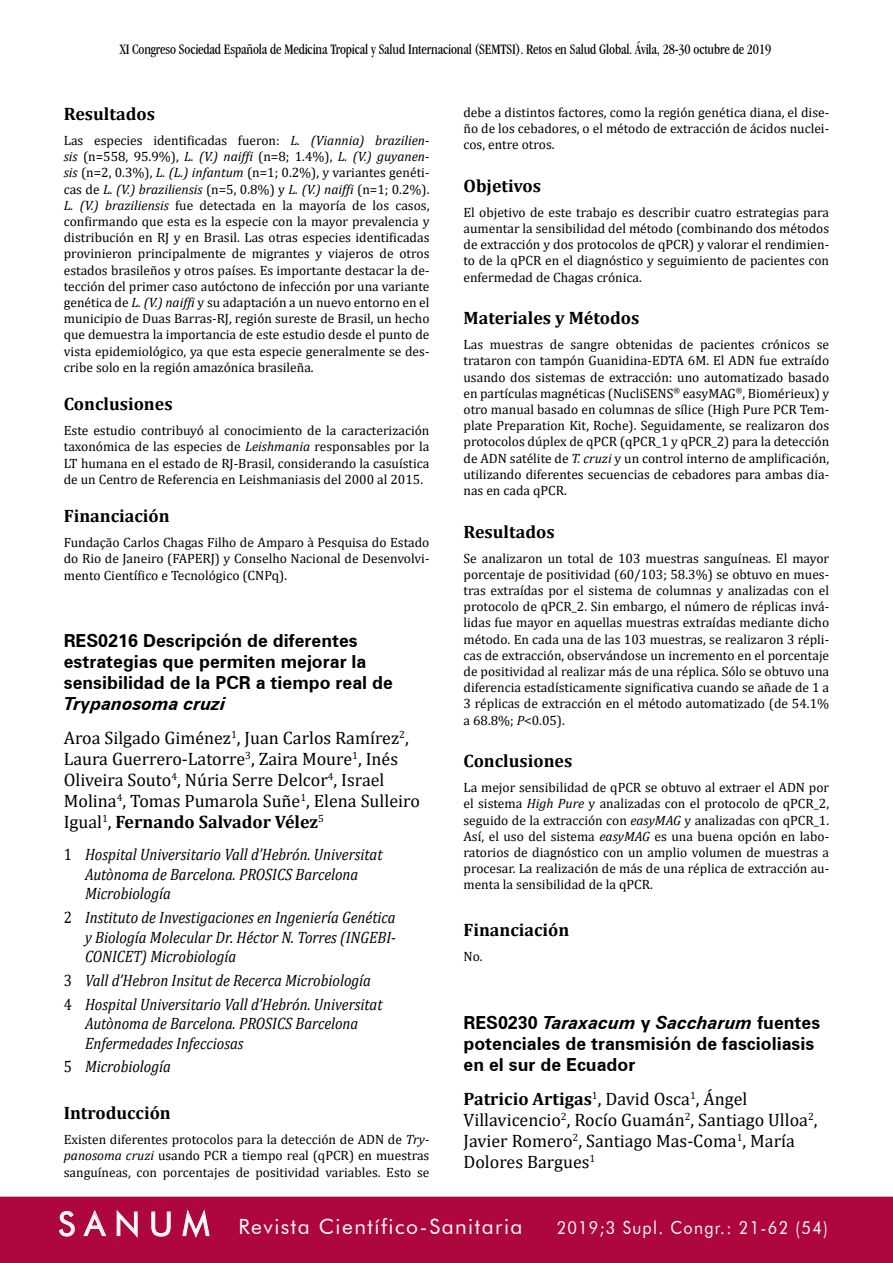
<style>
.page{position:relative;width:893px;height:1263px;background:#fff}
.page>*{position:absolute;margin:0;border:0;box-sizing:border-box;transform-origin:0 0}
.t1{font:21px "Futura BT";letter-spacing:.07em;color:#fff}
.t2{font:18px/21px "Cambria";color:#000}
.t3{font:700 18px/21px "Zurich BT";color:#000}
.t4{font:700 18px "Cambria";color:#000}
.t5{font:18px "Futura BT";letter-spacing:.08em;color:#fff;scale:.9 1}
.t6{font:italic 700 18px "Zurich BT";color:#000}
.t7{font:italic 16.5px/19.5px "Cambria";color:#000;scale:.9 1}
.t8{font:condensed 15px "Garamond IT Cby BT";letter-spacing:-.01em;color:#000;scale:.95 1}
.t9{font:13.5px/16.2px "Cambria";color:#000;text-align:justify}
.s1{font-style:italic}
.s2{font-weight:700}
.s3{font-style:normal}
.s4{font-size:33px}
</style>
<div class="page">
<div style="left:0;top:1197px;width:893px;height:66px;background:#ad073d"></div>
<p class="t8" style="left:120px;top:41px;width:687px">XI Congreso Sociedad Española de Medicina Tropical y Salud Internacional (SEMTSI). Retos en Salud Global. Ávila, 28-30 octubre de 2019</p>
<h2 class="t4" style="left:64px;top:101px;width:93px">Resultados</h2>
<p class="t9" style="left:64px;top:132px;width:367px">Las especies identificadas fueron: <span class="s1">L. (Viannia) brazilien&shy;sis</span> (n=558, 95.9%), <span class="s1">L. (V.) naiffi</span> (n=8; 1.4%), <span class="s1">L. (V.) guyanen&shy;sis</span> (n=2, 0.3%), <span class="s1">L. (L.) infantum</span> (n=1; 0.2%), y variantes genéti&shy;cas de <span class="s1">L. (V.) braziliensis</span> (n=5, 0.8%) y <span class="s1">L. (V.) naiffi</span> (n=1; 0.2%).<br><span class="s1">L. (V.) braziliensis</span> fue detectada en la mayoría de los casos, confirmando que esta es la especie con la mayor prevalencia y distribución en RJ y en Brasil. Las otras especies identificadas provinieron principalmente de migrantes y viajeros de otros estados brasileños y otros países. Es importante destacar la de&shy;tección del primer caso autóctono de infección por una variante genética de <span class="s1">L. (V.) naiffi</span> y su adaptación a un nuevo entorno en el municipio de Duas Barras-RJ, región sureste de Brasil, un hecho que demuestra la importancia de este estudio desde el punto de vista epidemiológico, ya que esta especie generalmente se des&shy;cribe solo en la región amazónica brasileña.</p>
<h2 class="t4" style="left:64px;top:392px;width:110px">Conclusiones</h2>
<p class="t9" style="left:64px;top:422px;width:367px">Este estudio contribuyó al conocimiento de la caracterización taxonómica de las especies de <span class="s1">Leishmania</span> responsables por la LT humana en el estado de RJ-Brasil, considerando la casuística de un Centro de Referencia en Leishmaniasis del 2000 al 2015.</p>
<h2 class="t4" style="left:64px;top:503px;width:107px">Financiación</h2>
<p class="t9" style="left:64px;top:534px;width:367px">Fundação Carlos Chagas Filho de Amparo à Pesquisa do Estado do Rio de Janeiro (FAPERJ) y Conselho Nacional de Desenvolvi&shy;mento Científico e Tecnológico (CNPq).</p>
<h2 class="t3" style="left:64px;top:630px;width:331px">RES0216 Descripción de diferentes estrategias que permiten mejorar la sensibilidad de la PCR a tiempo real de</h2>
<h2 class="t6" style="left:64px;top:693px;width:163px">Trypanosoma cruzi</h2>
<h2 class="t2" style="left:64px;top:727px;width:358px">Aroa Silgado Giménez<sup>1</sup>, Juan Carlos Ramírez<sup>2</sup>, Laura Guerrero-Latorre<sup>3</sup>, Zaira Moure<sup>1</sup>, Inés Oliveira Souto<sup>4</sup>, Núria Serre Delcor<sup>4</sup>, Israel Molina<sup>4</sup>, Tomas Pumarola Suñe<sup>1</sup>, Elena Sulleiro Igual<sup>1</sup>, <span class="s2">Fernando Salvador Vélez</span><sup>5</sup></h2>
<p class="t7" style="left:85px;top:844px;width:332px;text-indent:-21px"><span class="s3">1</span> Hospital Universitario Vall d’Hebrón. Universitat<br>Autònoma de Barcelona. PROSICS Barcelona<br>Microbiología</p>
<p class="t7" style="left:85px;top:907px;width:347px;text-align:justify;text-indent:-21px"><span class="s3">2</span> Instituto de Investigaciones en Ingeniería Genética y Biología Molecular Dr. Héctor N. Torres (INGEBI-CONICET) Microbiología</p>
<p class="t7" style="left:64px;top:968px;width:356px;line-height:23.7px"><span class="s3">3</span> Vall d’Hebron Insitut de Recerca Microbiología<br><span class="s3">4</span> Hospital Universitario Vall d’Hebrón. Universitat</p>
<p class="t7" style="left:85px;top:1013px;width:305px">Autònoma de Barcelona. PROSICS Barcelona<br>Enfermedades Infecciosas</p>
<p class="t7" style="left:64px;top:1056px;width:121px"><span class="s3">5</span> Microbiología</p>
<h2 class="t4" style="left:64px;top:1100px;width:109px">Introducción</h2>
<p class="t9" style="left:64px;top:1131px;width:367px">Existen diferentes protocolos para la detección de ADN de <span class="s1">Try&shy;panosoma cruzi</span> usando PCR a tiempo real (qPCR) en muestras sanguíneas, con porcentajes de positividad variables. Esto se</p>
<p class="t9" style="left:463px;top:104px;width:367px">debe a distintos factores, como la región genética diana, el dise&shy;ño de los cebadores, o el método de extracción de ácidos nuclei&shy;cos, entre otros.</p>
<h2 class="t4" style="left:463px;top:173px;width:79px">Objetivos</h2>
<p class="t9" style="left:463px;top:204px;width:367px">El objetivo de este trabajo es describir cuatro estrategias para aumentar la sensibilidad del método (combinando dos métodos de extracción y dos protocolos de qPCR) y valorar el rendimien&shy;to de la qPCR en el diagnóstico y seguimiento de pacientes con enfermedad de Chagas crónica.</p>
<h2 class="t4" style="left:463px;top:306px;width:177px">Materiales y Métodos</h2>
<p class="t9" style="left:463px;top:336px;width:367px">Las muestras de sangre obtenidas de pacientes crónicos se trataron con tampón Guanidina-EDTA 6M. El ADN fue extraído usando dos sistemas de extracción: uno automatizado basado en partículas magnéticas (NucliSENS<sup>®</sup> easyMAG<sup>®</sup>, Biomérieux) y otro manual basado en columnas de sílice (High Pure PCR Tem&shy;plate Preparation Kit, Roche). Seguidamente, se realizaron dos protocolos dúplex de qPCR (qPCR_1 y qPCR_2) para la detección de ADN satélite de <span class="s1">T. cruzi</span> y un control interno de amplificación, utilizando diferentes secuencias de cebadores para ambas dia&shy;nas en cada qPCR.</p>
<h2 class="t4" style="left:463px;top:519px;width:93px">Resultados</h2>
<p class="t9" style="left:463px;top:550px;width:367px">Se analizaron un total de 103 muestras sanguíneas. El mayor porcentaje de positividad (60/103; 58.3%) se obtuvo en mues&shy;tras extraídas por el sistema de columnas y analizadas con el protocolo de qPCR_2. Sin embargo, el número de réplicas invá&shy;lidas fue mayor en aquellas muestras extraídas mediante dicho método. En cada una de las 103 muestras, se realizaron 3 répli&shy;cas de extracción, observándose un incremento en el porcentaje de positividad al realizar más de una réplica. Sólo se obtuvo una diferencia estadísticamente significativa cuando se añade de 1 a 3 réplicas de extracción en el método automatizado (de 54.1% a 68.8%; <span class="s1">P</span>&lt;0.05).</p>
<h2 class="t4" style="left:463px;top:749px;width:110px">Conclusiones</h2>
<p class="t9" style="left:463px;top:779px;width:367px">La mejor sensibilidad de qPCR se obtuvo al extraer el ADN por el sistema <span class="s1">High Pure</span> y analizadas con el protocolo de qPCR_2, seguido de la extracción con <span class="s1">easyMAG</span> y analizadas con qPCR_1.<br>Así, el uso del sistema <span class="s1">easyMAG</span> es una buena opción en labo&shy;ratorios de diagnóstico con un amplio volumen de muestras a procesar. La realización de más de una réplica de extracción au&shy;menta la sensibilidad de la qPCR.</p>
<h2 class="t4" style="left:463px;top:918px;width:107px">Financiación</h2>
<p class="t9" style="left:463px;top:948px;width:21px">No.</p>
<h2 class="t3" style="left:463px;top:1012px;width:358px">RES0230 <span class="s1">Taraxacum</span> y <span class="s1">Saccharum</span> fuentes potenciales de transmisión de fascioliasis en el sur de Ecuador</h2>
<h2 class="t2" style="left:463px;top:1088px;width:356px"><span class="s2">Patricio Artigas</span><sup>1</sup>, David Osca<sup>1</sup>, Ángel Villavicencio<sup>2</sup>, Rocío Guamán<sup>2</sup>, Santiago Ulloa<sup>2</sup>, Javier Romero<sup>2</sup>, Santiago Mas-Coma<sup>1</sup>, María Dolores Bargues<sup>1</sup></h2>
<h1 class="t1" style="left:58px;top:1214px;width:466px"><span class="s4">S A N U M</span> Revista Científico-Sanitaria</h1>
<h2 class="t5" style="left:557px;top:1217px;width:303px">2019;3 Supl. Congr.: 21-62 (54)</h2>
</div>
